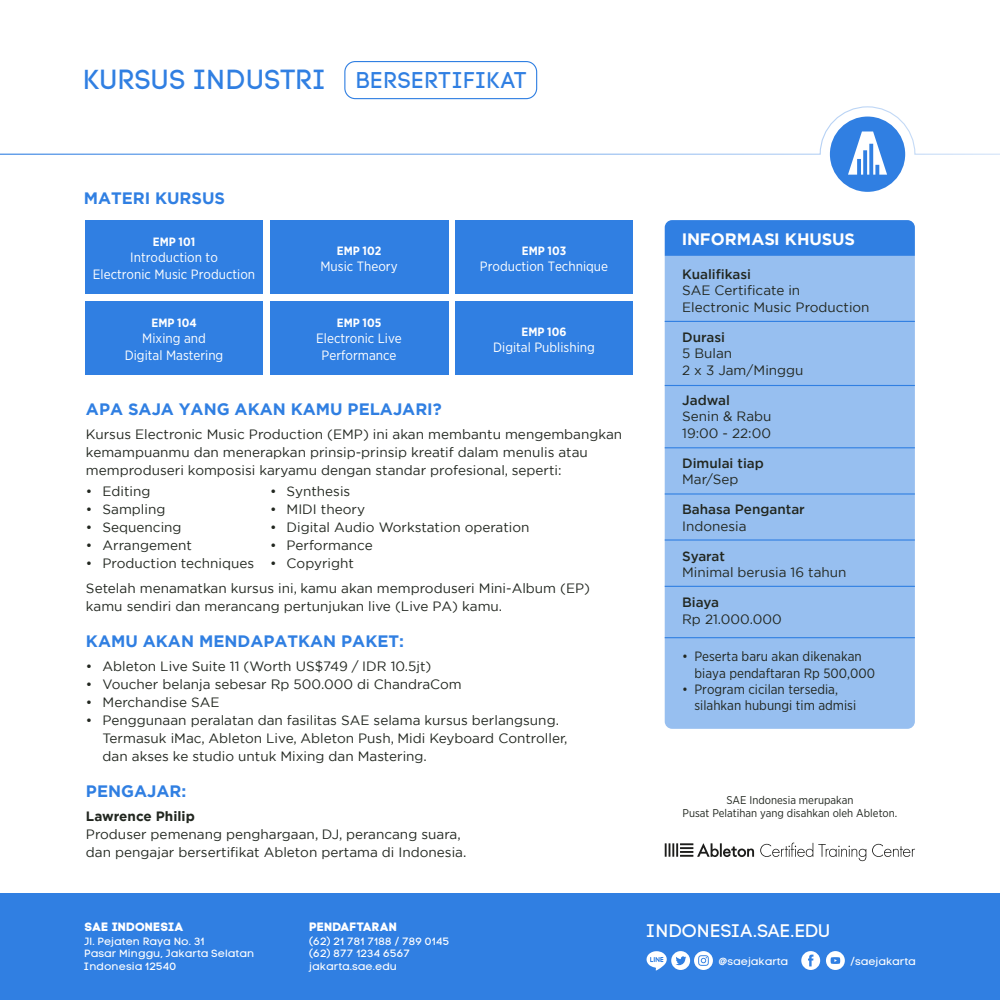
<style>
.page{position:relative;width:1000px;height:1000px;background:#fff}
.page>*{position:absolute;margin:0;border:0;box-sizing:border-box;transform-origin:0 0}
.t1{font:27.45px "Code Pro LC";color:#307fe2}
.t2{font:18px "Code Pro LC";color:#fff;scale:1.04 1}
.t3{font:700 16.5px "Gotham";color:#307fe2}
.t4{font:700 16.5px "Gotham";letter-spacing:-.01em;color:#fff}
.t5{font:13.5px/18px "Gotham";color:#222720}
.t6{font:13.5px/16.5px "Gotham Narrow";color:#fff;text-align:center}
.t7{font:13.5px/16.2px "Gotham Narrow";color:#222720}
.t8{font:500 13.5px "Gotham";color:#222720}
.t9{font:700 13.5px "Gotham";color:#222720}
.t10{font:700 12px "Gotham Narrow";color:#fff}
.t11{font:12px "Code Pro Bold LC";letter-spacing:.02em;color:#fff;scale:1.04 1}
.t12{font:11.25px/13.5px "Gotham Narrow";color:#222720;text-align:center}
.t13{font:10.5px/12.6px "Code Pro LC";letter-spacing:.005em;color:#fff;scale:1.04 1}
.s1{font-size:22.5px}
</style>
<div class="page">
<div style="left:0;top:893px;width:999px;height:106px;background:#307fe2"></div>
<div style="left:85px;top:220px;width:178px;height:74px;background:#307fe2"></div>
<div style="left:270px;top:220px;width:178px;height:74px;background:#307fe2"></div>
<div style="left:455px;top:220px;width:177px;height:74px;background:#307fe2"></div>
<div style="left:85px;top:301px;width:178px;height:74px;background:#307fe2"></div>
<div style="left:270px;top:301px;width:178px;height:74px;background:#307fe2"></div>
<div style="left:455px;top:301px;width:177px;height:74px;background:#307fe2"></div>
<svg style="left:760px;top:842px;width:154px;height:18px"></svg>
<svg style="left:664px;top:843px;width:89px;height:13px"></svg>
<svg style="left:829px;top:155px;width:75px;height:37px"></svg>
<svg style="left:0;top:106px;width:999px;height:49px"></svg>
<div style="left:344px;top:61px;width:193px;height:38px;border:1px solid #307fe2;border-radius:10px"></div>
<div style="left:664px;top:256px;width:250px;height:472px;background:#97bff0"></div>
<div style="left:664px;top:220px;width:250px;height:36px;background:#307fe2"></div>
<hr style="left:664px;top:321px;width:250px;height:1px;background:#307fe2">
<hr style="left:664px;top:385px;width:250px;height:1px;background:#307fe2">
<hr style="left:664px;top:447px;width:250px;height:1px;background:#307fe2">
<hr style="left:664px;top:493px;width:250px;height:1px;background:#307fe2">
<hr style="left:664px;top:539px;width:250px;height:1px;background:#307fe2">
<hr style="left:664px;top:637px;width:250px;height:1px;background:#307fe2">
<hr style="left:664px;top:585px;width:250px;height:1px;background:#307fe2">
<svg style="left:646px;top:951px;width:66px;height:19px"></svg>
<svg style="left:801px;top:951px;width:43px;height:18px"></svg>
<h1 class="t1" style="left:83px;top:64px;width:445px">KURSUS INDUSTRI <span class="s1">BERSERTIFIKAT</span></h1>
<p class="t3" style="left:84px;top:187px;width:143px">MATERI KURSUS</p>
<p class="t10" style="left:153px;top:233px;width:44px">EMP 101</p>
<p class="t6" style="left:93px;top:249px;width:164px">Introduction to<br>Electronic Music Production</p>
<p class="t10" style="left:151px;top:314px;width:47px">EMP 104</p>
<p class="t6" style="left:125px;top:330px;width:100px">Mixing and<br>Digital Mastering</p>
<p class="t10" style="left:337px;top:242px;width:46px">EMP 102</p>
<p class="t6" style="left:320px;top:258px;width:79px">Music Theory</p>
<p class="t10" style="left:337px;top:314px;width:46px">EMP 105</p>
<p class="t6" style="left:316px;top:330px;width:87px">Electronic Live<br>Performance</p>
<p class="t10" style="left:521px;top:242px;width:46px">EMP 103</p>
<p class="t6" style="left:480px;top:258px;width:130px">Production Technique</p>
<p class="t10" style="left:521px;top:323px;width:46px">EMP 106</p>
<p class="t6" style="left:493px;top:339px;width:103px">Digital Publishing</p>
<p class="t3" style="left:86px;top:398px;width:357px">APA SAJA YANG AKAN KAMU PELAJARI?</p>
<p class="t5" style="left:86px;top:424px;width:537px">Kursus Electronic Music Production (EMP) ini akan membantu mengembangkan kemampuanmu dan menerapkan prinsip-prinsip kreatif dalam menulis atau memproduseri komposisi karyamu dengan standar profesional, seperti:</p>
<p class="t5" style="left:86px;top:482px;width:66px">• Editing</p>
<p class="t5" style="left:86px;top:500px;width:81px">• Sampling</p>
<p class="t5" style="left:86px;top:518px;width:97px">• Sequencing</p>
<p class="t5" style="left:86px;top:536px;width:107px">• Arrangement</p>
<p class="t5" style="left:86px;top:554px;width:170px">• Production techniques</p>
<p class="t5" style="left:270px;top:482px;width:82px">• Synthesis</p>
<p class="t5" style="left:270px;top:500px;width:96px">• MIDI theory</p>
<p class="t5" style="left:270px;top:518px;width:261px">• Digital Audio Workstation operation</p>
<p class="t5" style="left:270px;top:536px;width:104px">• Performance</p>
<p class="t5" style="left:270px;top:554px;width:85px">• Copyright</p>
<p class="t5" style="left:86px;top:578px;width:505px">Setelah menamatkan kursus ini, kamu akan memproduseri Mini-Album (EP) kamu sendiri dan merancang pertunjukan live (Live PA) kamu.</p>
<p class="t3" style="left:86px;top:629px;width:319px">KAMU AKAN MENDAPATKAN PAKET:</p>
<p class="t5" style="left:86px;top:656px;width:347px">• Ableton Live Suite 11 (Worth US$749 / IDR 10.5jt)</p>
<p class="t5" style="left:86px;top:674px;width:377px">• Voucher belanja sebesar Rp 500.000 di ChandraCom</p>
<p class="t5" style="left:86px;top:692px;width:135px">• Merchandise SAE</p>
<p class="t5" style="left:102px;top:710px;width:466px;text-indent:-17px">• Penggunaan peralatan dan fasilitas SAE selama kursus berlangsung.<br>Termasuk iMac, Ableton Live, Ableton Push, Midi Keyboard Controller, dan akses ke studio untuk Mixing dan Mastering.</p>
<p class="t3" style="left:86px;top:779px;width:102px">PENGAJAR:</p>
<p class="t9" style="left:86px;top:806px;width:110px">Lawrence Philip</p>
<p class="t5" style="left:86px;top:824px;width:382px">Produser pemenang penghargaan, DJ, perancang suara, dan pengajar bersertifikat Ableton pertama di Indonesia.</p>
<p class="t11" style="left:85px;top:919px;width:96px">SAE INDONESIA</p>
<p class="t13" style="left:83px;top:934px;width:165px">Jl. Pejaten Raya No. 31<br>Pasar Minggu, Jakarta Selatan<br>Indonesia 12540</p>
<p class="t11" style="left:309px;top:919px;width:86px">PENDAFTARAN</p>
<p class="t13" style="left:309px;top:934px;width:136px">(62) 21 781 7188 / 789 0145 (62) 877 1234 6567 jakarta.sae.edu</p>
<p class="t4" style="left:681px;top:228px;width:175px">INFORMASI KHUSUS</p>
<p class="t8" style="left:682px;top:265px;width:70px">Kualifikasi</p>
<p class="t5" style="left:682px;top:282px;width:189px;line-height:16.5px">SAE Certificate in<br>Electronic Music Production</p>
<p class="t8" style="left:682px;top:328px;width:44px">Durasi</p>
<p class="t5" style="left:682px;top:345px;width:123px;line-height:16.5px">5 Bulan<br>2 x 3 Jam/Minggu</p>
<p class="t8" style="left:682px;top:391px;width:49px">Jadwal</p>
<p class="t5" style="left:682px;top:407px;width:91px;line-height:16.5px">Senin &amp; Rabu<br>19:00 - 22:00</p>
<p class="t8" style="left:682px;top:454px;width:83px">Dimulai tiap</p>
<p class="t5" style="left:682px;top:470px;width:58px">Mar/Sep</p>
<p class="t8" style="left:682px;top:500px;width:124px">Bahasa Pengantar</p>
<p class="t5" style="left:682px;top:516px;width:66px">Indonesia</p>
<p class="t8" style="left:682px;top:547px;width:44px">Syarat</p>
<p class="t5" style="left:682px;top:563px;width:166px">Minimal berusia 16 tahun</p>
<p class="t8" style="left:682px;top:593px;width:38px">Biaya</p>
<p class="t5" style="left:682px;top:609px;width:101px">Rp 21.000.000</p>
<p class="t7" style="left:694px;top:648px;width:182px;text-indent:-12px">• Peserta baru akan dikenakan biaya pendaftaran Rp 500,000</p>
<p class="t7" style="left:694px;top:680px;width:163px;text-indent:-12px">• Program cicilan tersedia, silahkan hubungi tim admisi</p>
<p class="t12" style="left:682px;top:792px;width:216px">SAE Indonesia merupakan<br>Pusat Pelatihan yang disahkan oleh Ableton.</p>
<h2 class="t2" style="left:645px;top:919px;width:179px">INDONESIA.SAE.EDU</h2>
<p class="t13" style="left:718px;top:955px;width:68px">@saejakarta</p>
<p class="t13" style="left:850px;top:955px;width:64px">/saejakarta</p>
</div>
